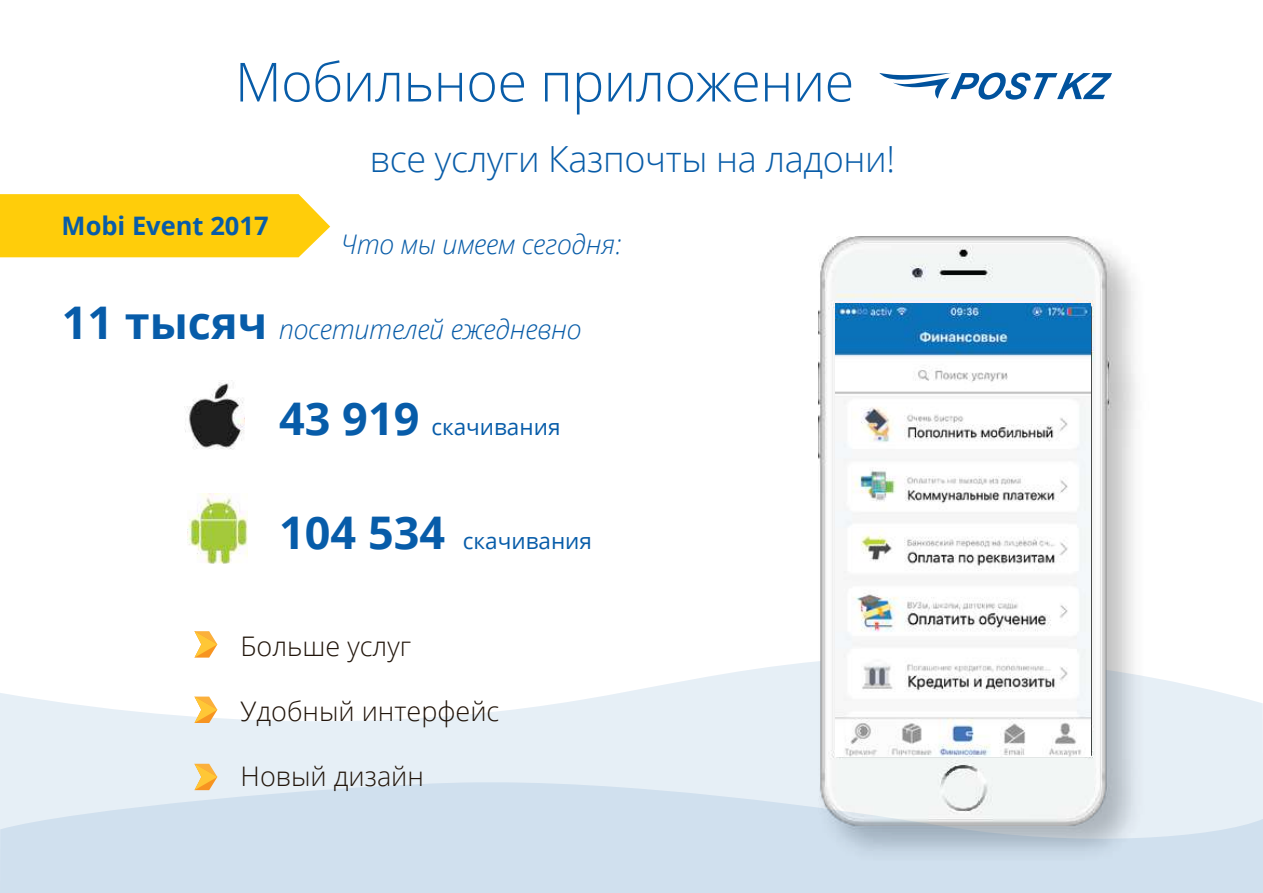
<style>
.page{position:relative;width:1263px;height:893px;background:#fff}
.page>*{position:absolute;margin:0;border:0;box-sizing:border-box;transform-origin:0 0}
.t1{font:300 54px "Open Sans";letter-spacing:-.01em;color:#085ca8}
.t2{font:300 36px "Open Sans";letter-spacing:-.01em;color:#085ca8}
.t3{font:italic 300 27px "Open Sans";letter-spacing:-.01em;color:#085ca8}
.t4{font:300 27px "Open Sans";color:#21150b}
.t5{font:700 25.5px "Open Sans";color:#085ca8}
.t6{font:22.5px "Open Sans";color:#075ca9}
.s1{font-weight:700;font-style:normal;font-size:45px;color:#075ca9}
.s2{font-weight:700;font-size:45px}
</style>
<div class="page">
<img style="left:818px;top:236px;width:318px;height:425px">
<svg style="left:0;top:661px;width:1263px;height:232px"></svg>
<img style="left:188px;top:493px;width:60px;height:70px">
<img style="left:185px;top:380px;width:60px;height:70px">
<svg style="left:879px;top:73px;width:233px;height:27px"></svg>
<div style="left:0;top:194px;width:330px;height:63px;background:#ffcd0a"></div>
<svg style="left:194px;top:631px;width:23px;height:27px"></svg>
<svg style="left:194px;top:697px;width:23px;height:26px"></svg>
<svg style="left:194px;top:764px;width:23px;height:26px"></svg>
<img style="left:836px;top:303px;width:255px;height:453px">
<h1 class="t1" style="left:235px;top:45px;width:621px">Мобильное приложение</h1>
<h2 class="t2" style="left:370px;top:134px;width:527px">все услуги Казпочты на ладони!</h2>
<p class="t5" style="left:62px;top:207px;width:208px">Mobi Event 2017</p>
<p class="t3" style="left:341px;top:226px;width:282px">Что мы имеем сегодня:</p>
<p class="t3" style="left:62px;top:311px;width:521px"><span class="s1">11 тысяч</span> посетителей ежедневно</p>
<p class="t6" style="left:279px;top:412px;width:283px"><span class="s2">43 919</span> скачивания</p>
<p class="t6" style="left:279px;top:525px;width:314px"><span class="s2">104 534</span> скачивания</p>
<p class="t4" style="left:241px;top:628px;width:172px">Больше услуг</p>
<p class="t4" style="left:241px;top:693px;width:260px">Удобный интерфейс</p>
<p class="t4" style="left:241px;top:757px;width:185px">Новый дизайн</p>
</div>
